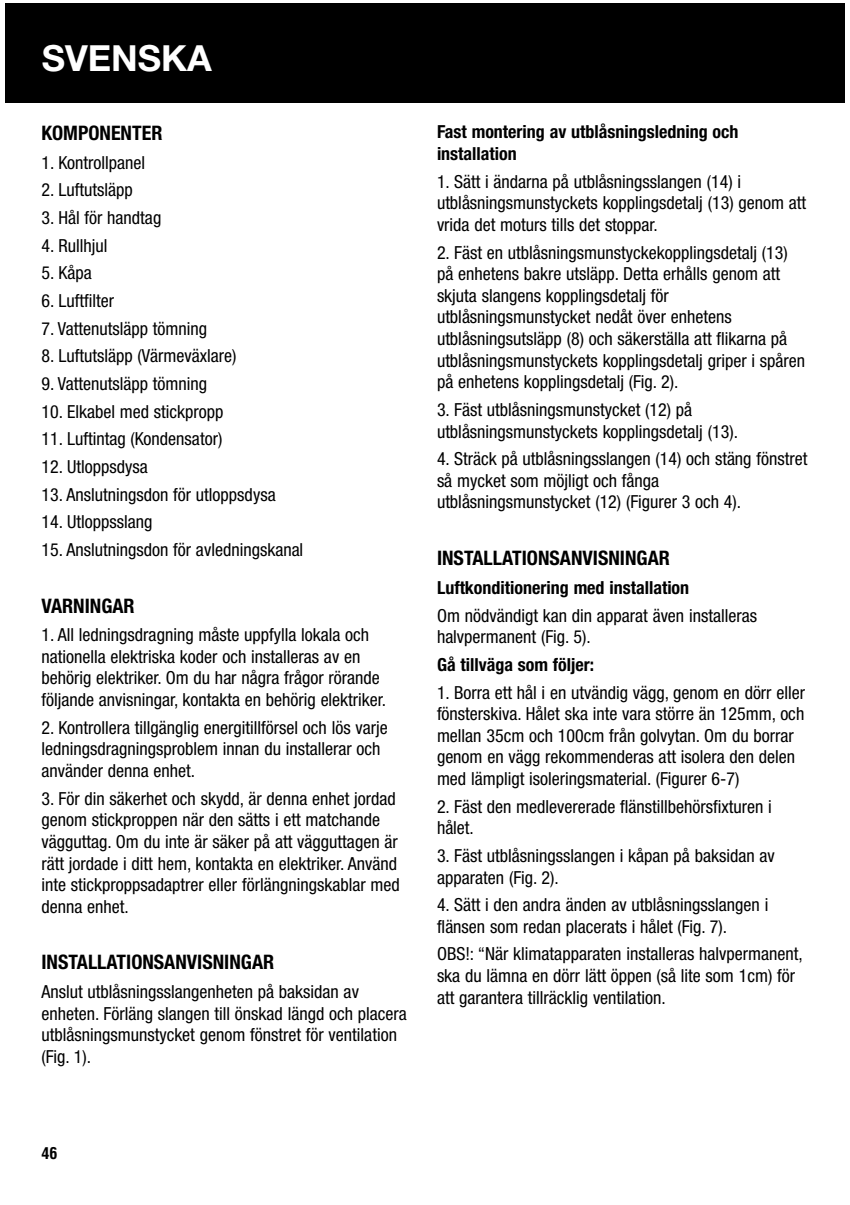
<style>
.page{position:relative;width:850px;height:1205px;background:#fff}
.page>*{position:absolute;margin:0;border:0;box-sizing:border-box;transform-origin:0 0}
.t1{font:700 36px "Helvetica Neue";color:#fff}
.t2{font:700 condensed 20px "Helvetica Neue";color:#000}
.t3{font:condensed 18px/21.6px "Helvetica Neue";color:#000}
.t4{font:700 condensed 18px/21.6px "Helvetica Neue";color:#000}
.t5{font:700 condensed 16px "Helvetica";color:#000}
</style>
<div class="page">
<div style="left:5px;top:3px;width:840px;height:100px;background:#000"></div>
<h1 class="t1" style="left:42px;top:45px;width:172px">SVENSKA</h1>
<p class="t2" style="left:41px;top:125px;width:123px">KOMPONENTER</p>
<p class="t3" style="left:41px;top:153px;width:105px">1. Kontrollpanel</p>
<p class="t3" style="left:41px;top:180px;width:93px">2. Luftutsläpp</p>
<p class="t3" style="left:41px;top:208px;width:121px">3. Hål för handtag</p>
<p class="t3" style="left:41px;top:236px;width:68px">4. Rullhjul</p>
<p class="t3" style="left:41px;top:263px;width:52px">5. Kåpa</p>
<p class="t3" style="left:41px;top:291px;width:74px">6. Luftfilter</p>
<p class="t3" style="left:41px;top:319px;width:167px">7. Vattenutsläpp tömning</p>
<p class="t3" style="left:41px;top:346px;width:196px">8. Luftutsläpp (Värmeväxlare)</p>
<p class="t3" style="left:41px;top:374px;width:167px">9. Vattenutsläpp tömning</p>
<p class="t3" style="left:41px;top:402px;width:184px">10. Elkabel med stickpropp</p>
<p class="t3" style="left:41px;top:429px;width:183px">11. Luftintag (Kondensator)</p>
<p class="t3" style="left:41px;top:457px;width:108px">12. Utloppsdysa</p>
<p class="t3" style="left:41px;top:485px;width:236px">13. Anslutningsdon för utloppsdysa</p>
<p class="t3" style="left:41px;top:512px;width:112px">14. Utloppsslang</p>
<p class="t3" style="left:41px;top:540px;width:263px">15. Anslutningsdon för avledningskanal</p>
<p class="t2" style="left:41px;top:598px;width:95px">VARNINGAR</p>
<p class="t3" style="left:41px;top:625px;width:346px">1. All ledningsdragning måste uppfylla lokala och nationella elektriska koder och installeras av en behörig elektriker. Om du har några frågor rörande följande anvisningar, kontakta en behörig elektriker.</p>
<p class="t3" style="left:41px;top:718px;width:348px">2. Kontrollera tillgänglig energitillförsel och lös varje ledningsdragningsproblem innan du installerar och använder denna enhet.</p>
<p class="t3" style="left:41px;top:788px;width:360px">3. För din säkerhet och skydd, är denna enhet jordad genom stickproppen när den sätts i ett matchande vägguttag. Om du inte är säker på att vägguttagen är rätt jordade i ditt hem, kontakta en elektriker. Använd inte stickproppsadaptrer eller förlängningskablar med denna enhet.</p>
<p class="t2" style="left:41px;top:955px;width:234px">INSTALLATIONSANVISNINGAR</p>
<p class="t3" style="left:41px;top:982px;width:367px">Anslut utblåsningsslangenheten på baksidan av enheten. Förläng slangen till önskad längd och placera utblåsningsmunstycket genom fönstret för ventilation (Fig. 1).</p>
<p class="t4" style="left:437px;top:123px;width:303px">Fast montering av utblåsningsledning och installation</p>
<p class="t3" style="left:437px;top:172px;width:371px">1. Sätt i ändarna på utblåsningsslangen (14) i utblåsningsmunstyckets kopplingsdetalj (13) genom att vrida det moturs tills det stoppar.</p>
<p class="t3" style="left:437px;top:243px;width:370px">2. Fäst en utblåsningsmunstyckekopplingsdetalj (13) på enhetens bakre utsläpp. Detta erhålls genom att skjuta slangens kopplingsdetalj för utblåsningsmunstycket nedåt över enhetens utblåsningsutsläpp (8) och säkerställa att flikarna på utblåsningsmunstyckets kopplingsdetalj griper i spåren på enhetens kopplingsdetalj (Fig. 2).</p>
<p class="t3" style="left:437px;top:400px;width:302px">3. Fäst utblåsningsmunstycket (12) på utblåsningsmunstyckets kopplingsdetalj (13).</p>
<p class="t3" style="left:437px;top:449px;width:372px">4. Sträck på utblåsningsslangen (14) och stäng fönstret så mycket som möjligt och fånga utblåsningsmunstycket (12) (Figurer 3 och 4).</p>
<p class="t2" style="left:437px;top:551px;width:234px">INSTALLATIONSANVISNINGAR</p>
<p class="t4" style="left:437px;top:578px;width:254px">Luftkonditionering med installation</p>
<p class="t3" style="left:437px;top:605px;width:321px">Om nödvändigt kan din apparat även installeras halvpermanent (Fig. 5).</p>
<p class="t4" style="left:437px;top:655px;width:159px">Gå tillväga som följer:</p>
<p class="t3" style="left:437px;top:682px;width:369px">1. Borra ett hål i en utvändig vägg, genom en dörr eller fönsterskiva. Hålet ska inte vara större än 125mm, och mellan 35cm och 100cm från golvytan. Om du borrar genom en vägg rekommenderas att isolera den delen med lämpligt isoleringsmaterial. (Figurer 6-7)</p>
<p class="t3" style="left:437px;top:796px;width:336px">2. Fäst den medlevererade flänstillbehörsfixturen i hålet.</p>
<p class="t3" style="left:437px;top:846px;width:339px">3. Fäst utblåsningsslangen i kåpan på baksidan av apparaten (Fig. 2).</p>
<p class="t3" style="left:437px;top:895px;width:333px">4. Sätt i den andra änden av utblåsningsslangen i flänsen som redan placerats i hålet (Fig. 7).</p>
<p class="t3" style="left:437px;top:944px;width:367px">OBS!: “När klimatapparaten installeras halvpermanent, ska du lämna en dörr lätt öppen (så lite som 1cm) för att garantera tillräcklig ventilation.</p>
<p class="t5" style="left:41px;top:1147px;width:17px">46</p>
</div>
